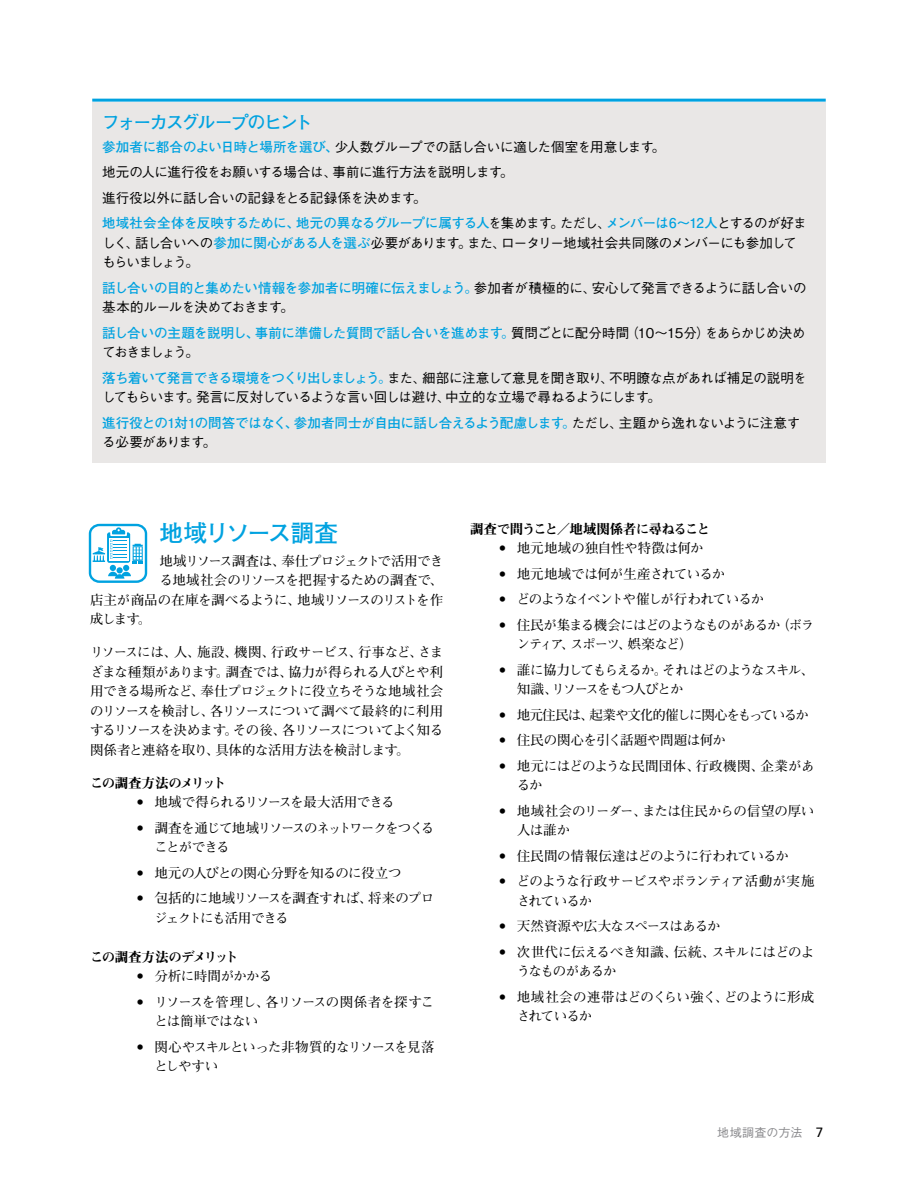
<style>
.page{position:relative;width:918px;height:1188px;background:#fff}
.page>*{position:absolute;margin:0;border:0;box-sizing:border-box;transform-origin:0 0}
.subhead_1{font:700 24px "Futo Go B101 Pro";letter-spacing:-.09em;color:#00a2e0}
.Tips_Head{font:700 18px "Futo Go B101 Pro";letter-spacing:-.1em;color:#00a2e0}
.Tips_Body{font:500 13.5px/19.5px "Gothic BBB Pro";letter-spacing:-.055em;color:#000}
.body{font:700 13.5px/19.5px "Futo Min A101 Pro";letter-spacing:-.04em;color:#000;text-align:justify}
.Tips_Body-2{font:500 13.5px/19.5px "Gothic BBB Pro";letter-spacing:-.08em;color:#000}
.body_numbers_w__ind{font:700 13.5px/19.5px "Futo Min A101 Pro";letter-spacing:-.06em;color:#000}
.body_bullets_w__ind{font:700 13.5px/19.5px "Futo Min A101 Pro";letter-spacing:-.055em;color:#000}
.Tips_Body-3{font:500 13.5px/19.5px "Gothic BBB Pro";letter-spacing:-.135em;color:#000}
.Tips_Body-4{font:700 13.5px/19.5px "Futo Go B101 Pro";letter-spacing:-.035em;color:#00a2e0}
.bodyno{font:700 13.5px "Futo Min A101 Pro";letter-spacing:-.055em;color:#000}
.body_bullets_w__ind-2{font:700 13.5px/19.5px "Futo Min A101 Pro";letter-spacing:-.035em;color:#000}
.body_bullets_w__ind-3{font:700 13.5px/19.5px "Futo Min A101 Pro";letter-spacing:-.02em;color:#000}
.body_bullets_w__ind-4{font:700 13.5px/19.5px "Futo Min A101 Pro";letter-spacing:-.085em;color:#000}
.body_bullets_w__ind-5{font:700 13.5px/19.5px "Futo Min A101 Pro";letter-spacing:-.09em;color:#000}
.Tips_Body-5{font:500 13.5px "Gothic BBB Pro";letter-spacing:-.025em;color:#000}
.subhead_3{font:13.5px "Midashi Min Pro MA31";letter-spacing:-.05em;color:#000}
.body_numbers_w__ind-2{font:700 13.5px/19.5px "Futo Min A101 Pro";letter-spacing:-.085em;color:#000}
.Tips_Body-6{font:500 13.5px "Gothic BBB Pro";letter-spacing:-.02em;color:#000}
.body_bullets_w__ind-6{font:700 13.5px/19.5px "Futo Min A101 Pro";letter-spacing:-.01em;color:#000}
.body_bullets_w__ind-7{font:700 13.5px "Futo Min A101 Pro";letter-spacing:-.08em;color:#000}
.bodyno-2{font:700 13.5px "Futo Min A101 Pro";letter-spacing:-.025em;color:#000}
.body_bullets_w__ind-8{font:700 13.5px "Futo Min A101 Pro";letter-spacing:-.03em;color:#000}
.body_bullets_w__ind-9{font:700 13.5px "Futo Min A101 Pro";letter-spacing:-.095em;color:#000}
.body_numbers_w__ind-3{font:700 13.5px "Futo Min A101 Pro";letter-spacing:-.035em;color:#000}
.body_bullets_w__ind-10{font:700 13.5px "Futo Min A101 Pro";letter-spacing:-.005em;color:#000}
.subhead_3-2{font:13.5px "Midashi Min Pro MA31";letter-spacing:-.08em;color:#000}
.body_numbers_w__ind-4{font:700 13.5px "Futo Min A101 Pro";letter-spacing:-.03em;color:#000}
.t1{font:500 12px "Gothic BBB Pro";letter-spacing:.02em;color:#8a8a8d}
.s1{font-family:"Futo Go B101 Pro";font-weight:700;color:#00a2e0}
.s2{font-family:"Gothic BBB Pro";font-weight:500;color:#000}
.s3{font-family:"Frutiger LT Std";font-weight:400;font-size:13.5px;color:#000}
</style>
<div class="page">
<div style="left:89px;top:524px;width:58px;height:59px;border:2px solid #00a2e0;border-radius:9px"></div>
<svg style="left:93px;top:527px;width:50px;height:52px"></svg>
<div style="left:92px;top:102px;width:734px;height:361px;background:#e9e7e6"></div>
<hr style="left:92px;top:99px;width:734px;height:3px;background:#00a2e0">
<p class="Tips_Head" style="left:102px;top:107px;width:212px">フォーカスグループのヒント</p>
<p class="Tips_Body" style="left:102px;top:135px;width:565px"><span class="s1">参加者に都合のよい日時と場所を選び、</span>少人数グループでの話し合いに適した個室を用意します。</p>
<p class="Tips_Body-5" style="left:102px;top:161px;width:413px">地元の人に進行役をお願いする場合は、事前に進行方法を説明します。</p>
<p class="Tips_Body-6" style="left:102px;top:187px;width:326px">進行役以外に話し合いの記録をとる記録係を決めます。</p>
<p class="Tips_Body-2" style="left:102px;top:212px;width:706px"><span class="s1">地域社会全体を反映するために、地元の異なるグループに属する人</span>を集めます。ただし、<span class="s1">メンバーは6～12人</span>とするのが好ましく、話し合いへの<span class="s1">参加に関心がある人を選ぶ</span>必要があります。また、ロータリー地域社会共同隊のメンバーにも参加してもらいましょう。</p>
<p class="Tips_Body" style="left:102px;top:276px;width:706px"><span class="s1">話し合いの目的と集めたい情報を参加者に明確に伝えましょう。</span>参加者が積極的に、安心して発言できるように話し合いの基本的ルールを決めておきます。</p>
<p class="Tips_Body-3" style="left:102px;top:321px;width:705px"><span class="s1">話し合いの主題を説明し、事前に準備した質問で話し合いを進めます。</span>質問ごとに配分時間（10～15分）をあらかじめ決めておきましょう。</p>
<p class="Tips_Body" style="left:102px;top:366px;width:706px"><span class="s1">落ち着いて発言できる環境をつくり出しましょう。</span>また、細部に注意して意見を聞き取り、不明瞭な点があれば補足の説明をしてもらいます。発言に反対しているような言い回しは避け、中立的な立場で尋ねるようにします。</p>
<p class="Tips_Body-4" style="left:102px;top:411px;width:700px">進行役との1対1の問答ではなく、参加者同士が自由に話し合えるよう配慮します。<span class="s2">ただし、主題から逸れないように注意する必要があります。</span></p>
<p class="subhead_1" style="left:160px;top:513px;width:180px">地域リソース調査</p>
<p class="bodyno" style="left:160px;top:550px;width:285px">地域リソース調査は、奉仕プロジェクトで活用でき</p>
<p class="bodyno-2" style="left:160px;top:569px;width:285px">る地域社会のリソースを把握するための調査で、</p>
<p class="bodyno" style="left:90px;top:589px;width:355px">店主が商品の在庫を調べるように、地域リソースのリストを作</p>
<p class="bodyno" style="left:90px;top:608px;width:63px">成します。</p>
<p class="body" style="left:90px;top:641px;width:355px">リソースには、人、施設、機関、行政サービス、行事など、さまざまな種類があります。調査では、協力が得られる人びとや利用できる場所など、奉仕プロジェクトに役立ちそうな地域社会のリソースを検討し、各リソースについて調べて最終的に利用するリソースを決めます。その後、各リソースについてよく知る関係者と連絡を取り、具体的な活用方法を検討します。</p>
<p class="subhead_3-2" style="left:90px;top:772px;width:137px">この調査方法のメリット</p>
<p class="body_numbers_w__ind" style="left:154px;top:791px;width:242px">地域で得られるリソースを最大活用できる</p>
<p class="body_numbers_w__ind-2" style="left:154px;top:816px;width:281px">調査を通じて地域リソースのネットワークをつくることができる</p>
<p class="body_numbers_w__ind-3" style="left:154px;top:862px;width:249px">地元の人びとの関心分野を知るのに役立つ</p>
<p class="body_numbers_w__ind" style="left:154px;top:887px;width:281px">包括的に地域リソースを調査すれば、将来のプロジェクトにも活用できる</p>
<p class="subhead_3" style="left:90px;top:946px;width:150px">この調査方法のデメリット</p>
<p class="body_numbers_w__ind-4" style="left:154px;top:965px;width:119px">分析に時間がかかる</p>
<p class="body_numbers_w__ind" style="left:154px;top:990px;width:281px">リソースを管理し、各リソースの関係者を探すことは簡単ではない</p>
<p class="body_numbers_w__ind" style="left:154px;top:1035px;width:281px">関心やスキルといった非物質的なリソースを見落としやすい</p>
<p class="subhead_3" style="left:470px;top:518px;width:242px">調査で問うこと／地域関係者に尋ねること</p>
<p class="body_bullets_w__ind-10" style="left:517px;top:538px;width:189px">地元地域の独自性や特徴は何か</p>
<p class="body_bullets_w__ind-2" style="left:517px;top:562px;width:210px">地元地域では何が生産されているか</p>
<p class="body_bullets_w__ind-9" style="left:517px;top:589px;width:249px">どのようなイベントや催しが行われているか</p>
<p class="body_bullets_w__ind-4" style="left:517px;top:613px;width:299px">住民が集まる機会にはどのようなものがあるか（ボランティア、スポーツ、娯楽など）</p>
<p class="body_bullets_w__ind-5" style="left:517px;top:658px;width:299px">誰に協力してもらえるか。それはどのようなスキル、知識、リソースをもつ人びとか</p>
<p class="body_bullets_w__ind-7" style="left:517px;top:704px;width:294px">地元住民は、起業や文化的催しに関心をもっているか</p>
<p class="body_bullets_w__ind-3" style="left:517px;top:729px;width:211px">住民の関心を引く話題や問題は何か</p>
<p class="body_bullets_w__ind-6" style="left:517px;top:754px;width:299px">地元にはどのような民間団体、行政機関、企業があるか</p>
<p class="body_bullets_w__ind-3" style="left:517px;top:799px;width:299px">地域社会のリーダー、または住民からの信望の厚い人は誰か</p>
<p class="body_bullets_w__ind-8" style="left:517px;top:845px;width:274px">住民間の情報伝達はどのように行われているか</p>
<p class="body_bullets_w__ind" style="left:517px;top:870px;width:299px">どのような行政サービスやボランティア活動が実施されているか</p>
<p class="body_bullets_w__ind" style="left:517px;top:915px;width:205px">天然資源や広大なスペースはあるか</p>
<p class="body_bullets_w__ind-2" style="left:517px;top:940px;width:299px">次世代に伝えるべき知識、伝統、スキルにはどのようなものがあるか</p>
<p class="body_bullets_w__ind" style="left:517px;top:985px;width:299px">地域社会の連帯はどのくらい強く、どのように形成されているか</p>
<p class="t1" style="left:717px;top:1123px;width:108px">地域調査の方法 <span class="s3">7</span></p>
</div>
